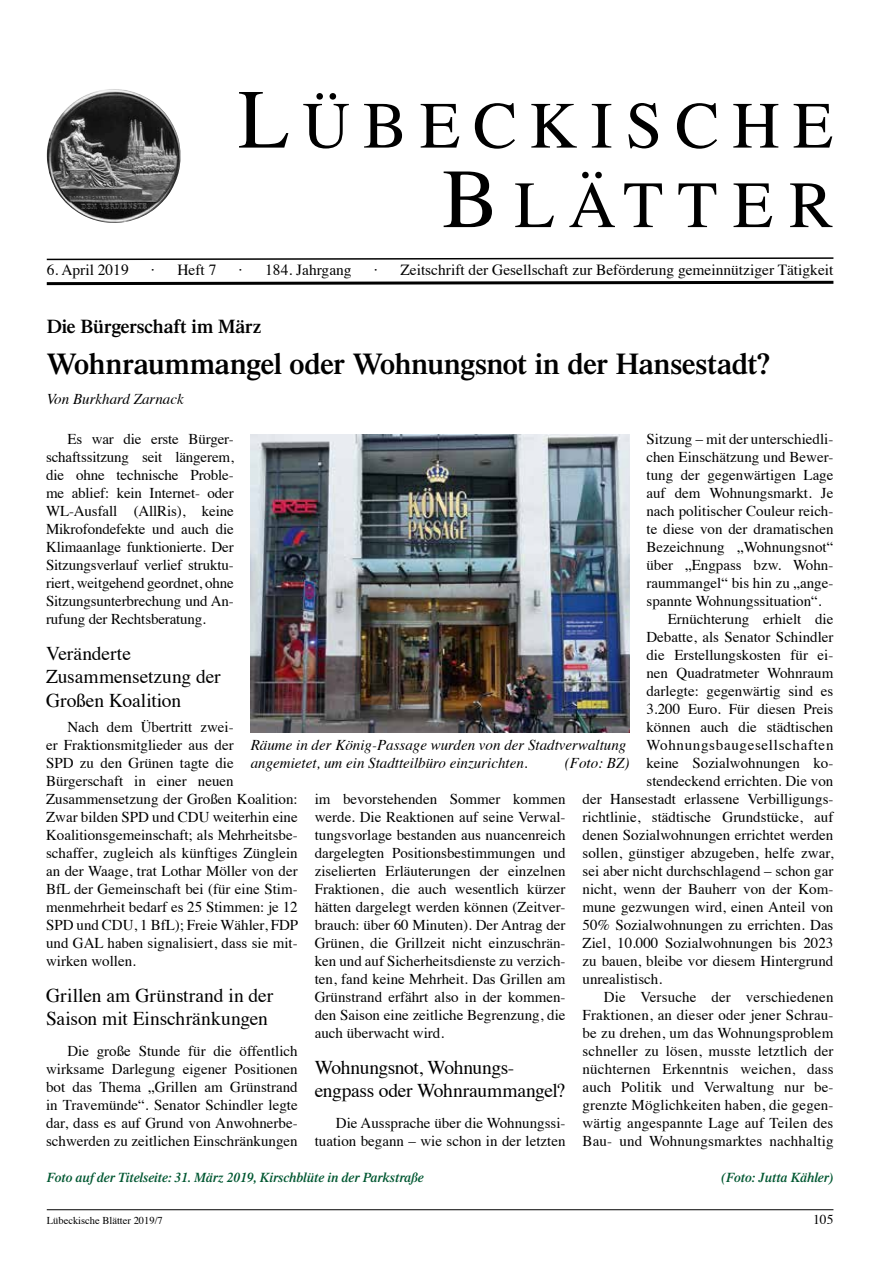
<style>
.page{position:relative;width:893px;height:1263px;background:#fff}
.page>*{position:absolute;margin:0;border:0;box-sizing:border-box;transform-origin:0 0}
.t1{font:66px/79.5px "Times";color:#000;text-align:right}
.t2{font:600 30px "Times";letter-spacing:-.01em;color:#000}
.t3{font:19.5px/23.4px "Times";letter-spacing:-.005em;color:#000}
.t4{font:600 19.5px "Times";letter-spacing:-.005em;color:#000}
.t5{font:15.45px "Times";color:#000}
.t6{font:15px/18px "Times";color:#000;text-align:justify}
.t7{font:italic 15px/18px "Times";color:#000}
.t8{font:15px "Times";letter-spacing:.045em;color:#000}
.t9{font:italic 600 13.5px "Times";letter-spacing:-.01em;color:#005731}
.t10{font:13.5px "Times";color:#000}
.t11{font:10.5px "Times";color:#000}
.s1{font-size:84px}
</style>
<div class="page">
<hr style="left:47px;top:1209px;width:786px;height:1px;background:#000">
<img style="left:46px;top:89px;width:135px;height:134px">
<svg style="left:46px;top:257px;width:788px;height:4px"></svg>
<svg style="left:46px;top:280px;width:788px;height:6px"></svg>
<img style="left:251px;top:435px;width:378px;height:297px">
<h1 class="t1" style="left:238px;top:80px;width:597px"><span class="s1">L</span> Ü B E C K I S C H E<br><span class="s1">B</span> L Ä T T E R</h1>
<p class="t5" style="left:47px;top:255px;width:83px">6. April 2019</p>
<p class="t5" style="left:151px;top:255px;width:67px">· Heft 7</p>
<p class="t5" style="left:239px;top:255px;width:114px">· 184. Jahrgang</p>
<p class="t5" style="left:374px;top:255px;width:461px">· Zeitschrift der Gesellschaft zur Beförderung gemeinnütziger Tätigkeit</p>
<h3 class="t4" style="left:47px;top:315px;width:216px">Die Bürgerschaft im März</h3>
<h2 class="t2" style="left:47px;top:346px;width:725px">Wohnraummangel oder Wohnungsnot in der Hansestadt?</h2>
<p class="t7" style="left:47px;top:389px;width:138px">Von Burkhard Zarnack</p>
<p class="t6" style="left:46px;top:429px;width:189px;text-indent:21px">Es war die erste Bürger&shy;schaftssitzung seit längerem, die ohne technische Proble&shy;me ablief: kein Internet- oder WL-Ausfall (AllRis), keine Mikrofondefekte und auch die Klimaanlage funktionierte. Der Sitzungsverlauf verlief struktu&shy;riert, weitgehend geordnet, ohne Sitzungsunterbrechung und An&shy;rufung der Rechtsberatung.</p>
<h3 class="t3" style="left:46px;top:640px;width:176px">Veränderte<br>Zusammensetzung der<br>Großen Koalition</h3>
<p class="t6" style="left:46px;top:717px;width:254px;text-align:left;text-indent:21px">Nach dem Übertritt zwei-<br>er Fraktionsmitglieder aus der<br>SPD zu den Grünen tagte die Bürgerschaft in einer neuen Zusammensetzung der Großen Koalition:<br>Zwar bilden SPD und CDU weiterhin eine Koalitionsgemeinschaft; als Mehrheitsbe&shy;schaffer, zugleich als künftiges Zünglein an der Waage, trat Lothar Möller von der BfL der Gemeinschaft bei (für eine Stim&shy;menmehrheit bedarf es 25 Stimmen: je 12<br>SPD und CDU, 1 BfL); Freie Wähler, FDP und GAL haben signalisiert, dass sie mit&shy;wirken wollen.</p>
<h3 class="t3" style="left:46px;top:982px;width:229px">Grillen am Grünstrand in der<br>Saison mit Einschränkungen</h3>
<p class="t6" style="left:46px;top:1041px;width:253px;text-indent:21px">Die große Stunde für die öffentlich wirksame Darlegung eigener Positionen bot das Thema „Grillen am Grünstrand in Travemünde“. Senator Schindler legte dar, dass es auf Grund von Anwohnerbe&shy;schwerden zu zeitlichen Einschränkungen</p>
<p class="t6" style="left:646px;top:429px;width:188px">Sitzung − mit der unterschiedli-</p>
<p class="t6" style="left:646px;top:447px;width:188px">chen Einschätzung und Bewer-</p>
<p class="t6" style="left:646px;top:465px;width:188px">tung der gegenwärtigen Lage</p>
<p class="t6" style="left:646px;top:483px;width:188px">auf dem Wohnungsmarkt. Je</p>
<p class="t6" style="left:646px;top:501px;width:188px">nach politischer Couleur reich-</p>
<p class="t6" style="left:646px;top:519px;width:188px">te diese von der dramatischen</p>
<p class="t6" style="left:646px;top:537px;width:188px">Bezeichnung „Wohnungsnot“</p>
<p class="t6" style="left:646px;top:555px;width:188px">über „Engpass bzw. Wohn-</p>
<p class="t6" style="left:646px;top:573px;width:188px">raummangel“ bis hin zu „ange-</p>
<p class="t6" style="left:646px;top:591px;width:177px">spannte Wohnungssituation“.</p>
<p class="t6" style="left:668px;top:609px;width:167px">Ernüchterung erhielt die</p>
<p class="t6" style="left:646px;top:627px;width:188px">Debatte, als Senator Schindler</p>
<p class="t6" style="left:646px;top:645px;width:188px">die Erstellungskosten für ei-</p>
<p class="t6" style="left:646px;top:663px;width:188px">nen Quadratmeter Wohnraum</p>
<p class="t6" style="left:646px;top:681px;width:188px">darlegte: gegenwärtig sind es</p>
<p class="t6" style="left:646px;top:699px;width:188px">3.200 Euro. Für diesen Preis</p>
<p class="t6" style="left:646px;top:717px;width:188px">können auch die städtischen</p>
<p class="t8" style="left:646px;top:731px;width:188px">Wohnungsbaugesellschaften</p>
<p class="t6" style="left:646px;top:753px;width:188px">keine Sozialwohnungen ko-</p>
<p class="t6" style="left:646px;top:771px;width:188px">stendeckend errichten. Die von</p>
<p class="t6" style="left:583px;top:789px;width:252px">der Hansestadt erlassene Verbilligungs-</p>
<p class="t6" style="left:583px;top:807px;width:252px">richtlinie, städtische Grundstücke, auf</p>
<p class="t6" style="left:583px;top:825px;width:252px">denen Sozialwohnungen errichtet werden</p>
<p class="t6" style="left:583px;top:843px;width:252px">sollen, günstiger abzugeben, helfe zwar,</p>
<p class="t6" style="left:583px;top:861px;width:252px">sei aber nicht durchschlagend – schon gar</p>
<p class="t6" style="left:583px;top:879px;width:252px">nicht, wenn der Bauherr von der Kom-</p>
<p class="t6" style="left:583px;top:897px;width:252px">mune gezwungen wird, einen Anteil von</p>
<p class="t6" style="left:583px;top:915px;width:252px">50% Sozialwohnungen zu errichten. Das</p>
<p class="t6" style="left:583px;top:933px;width:252px">Ziel, 10.000 Sozialwohnungen bis 2023</p>
<p class="t6" style="left:583px;top:951px;width:252px">zu bauen, bleibe vor diesem Hintergrund</p>
<p class="t6" style="left:583px;top:969px;width:81px">unrealistisch.</p>
<p class="t6" style="left:604px;top:987px;width:231px">Die Versuche der verschiedenen</p>
<p class="t6" style="left:583px;top:1005px;width:252px">Fraktionen, an dieser oder jener Schrau-</p>
<p class="t6" style="left:583px;top:1023px;width:252px">be zu drehen, um das Wohnungsproblem</p>
<p class="t6" style="left:583px;top:1041px;width:252px">schneller zu lösen, musste letztlich der</p>
<p class="t6" style="left:583px;top:1059px;width:252px">nüchternen Erkenntnis weichen, dass</p>
<p class="t6" style="left:583px;top:1077px;width:252px">auch Politik und Verwaltung nur be-</p>
<p class="t6" style="left:583px;top:1095px;width:252px">grenzte Möglichkeiten haben, die gegen-</p>
<p class="t6" style="left:583px;top:1113px;width:252px">wärtig angespannte Lage auf Teilen des</p>
<p class="t6" style="left:583px;top:1131px;width:252px">Bau- und Wohnungsmarktes nachhaltig</p>
<p class="t7" style="left:251px;top:735px;width:377px">Räume in der König-Passage wurden von der Stadtverwaltung angemietet, um ein Stadtteilbüro einzurichten.</p>
<p class="t7" style="left:565px;top:753px;width:66px">(Foto: BZ)</p>
<p class="t6" style="left:315px;top:789px;width:252px">im bevorstehenden Sommer kommen werde. Die Reaktionen auf seine Verwal&shy;tungsvorlage bestanden aus nuancenreich dargelegten Positionsbestimmungen und ziselierten Erläuterungen der einzelnen Fraktionen, die auch wesentlich kürzer hätten dargelegt werden können (Zeitver&shy;brauch: über 60 Minuten). Der Antrag der Grünen, die Grillzeit nicht einzuschrän&shy;ken und auf Sicherheitsdienste zu verzich&shy;ten, fand keine Mehrheit. Das Grillen am Grünstrand erfährt also in der kommen&shy;den Saison eine zeitliche Begrenzung, die auch überwacht wird.</p>
<h3 class="t3" style="left:315px;top:1054px;width:252px">Wohnungsnot, Wohnungs&shy;engpass oder Wohnraummangel?</h3>
<p class="t6" style="left:315px;top:1113px;width:252px;text-align:right">Die Aussprache über die Wohnungssi&shy;tuation begann – wie schon in der letzten</p>
<p class="t9" style="left:47px;top:1170px;width:378px">Foto auf der Titelseite: 31. März 2019, Kirschblüte in der Parkstraße</p>
<p class="t9" style="left:722px;top:1170px;width:113px">(Foto: Jutta Kähler)</p>
<p class="t11" style="left:47px;top:1211px;width:118px">Lübeckische Blätter 2019/7</p>
<p class="t10" style="left:813px;top:1207px;width:22px">105</p>
</div>
